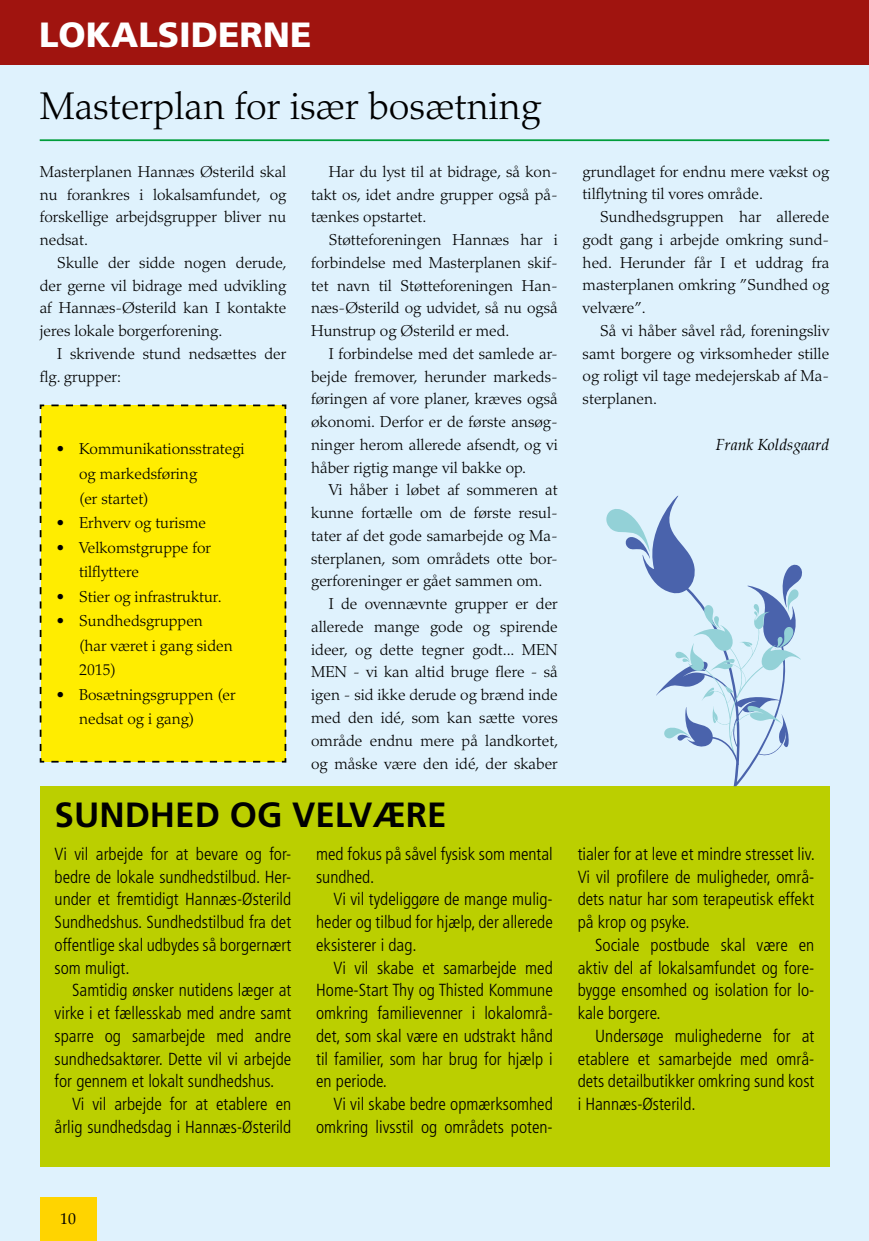
<style>
.page{position:relative;width:869px;height:1241px;background:#fff}
.page>*{position:absolute;margin:0;border:0;box-sizing:border-box;transform-origin:0 0}
.t1{font:300 38.5px "Palatino";color:#000}
.t2{font:700 35px "Frutiger";color:#000}
.t3{font:900 35px "Frutiger";color:#fff}
.t4{font:300 condensed 17.5px/22.8px "Frutiger";color:#000;text-align:justify}
.t5{font:300 15.75px/22.8px "Palatino";color:#000;text-align:justify}
.t6{font:italic 15.75px "Palatino";color:#000}
.t7{font:15.75px "Palatino Linotype";color:#000}
</style>
<div class="page">
<div style="left:0;top:64px;width:868px;height:1176px;background:#dff2fd"></div>
<hr style="left:40px;top:139px;width:788px;height:2px;background:#009d3b">
<div style="left:0;top:0;width:868px;height:64px;background:#a0140f"></div>
<div style="left:40px;top:785px;width:788px;height:381px;background:#bbcf00"></div>
<div style="left:39px;top:404px;width:248px;height:359px;background:#ffed00"></div>
<svg style="left:606px;top:509px;width:34px;height:41px"></svg>
<svg style="left:640px;top:495px;width:161px;height:291px"></svg>
<svg style="left:663px;top:563px;width:138px;height:202px"></svg>
<div style="left:40px;top:1197px;width:57px;height:43px;background:#ffd400"></div>
<h2 class="t3" style="left:39px;top:13px;width:274px">LOKALSIDERNE</h2>
<h1 class="t1" style="left:40px;top:84px;width:502px">Masterplan for især bosætning</h1>
<p class="t5" style="left:40px;top:160px;width:248px">Masterplanen Hannæs Østerild skal nu forankres i lokalsamfundet, og forskellige arbejdsgrupper bliver nu nedsat.</p>
<p class="t5" style="left:40px;top:251px;width:248px;text-indent:17px">Skulle der sidde nogen derude, der gerne vil bidrage med udvikling af Hannæs-Østerild kan I kontakte jeres lokale borgerforening.</p>
<p class="t5" style="left:40px;top:342px;width:248px;text-indent:17px">I skrivende stund nedsættes der flg. grupper:</p>
<p class="t5" style="left:79px;top:437px;width:167px;line-height:24.5px;text-align:left;text-indent:-23px">• Kommunikationsstrategi og markedsføring<br>(er startet)</p>
<p class="t5" style="left:56px;top:511px;width:151px">• Erhverv og turisme</p>
<p class="t5" style="left:79px;top:535px;width:133px;line-height:24.5px;text-indent:-23px">• Velkomstgruppe for tilflyttere</p>
<p class="t5" style="left:56px;top:585px;width:167px">• Stier og infrastruktur.</p>
<p class="t5" style="left:79px;top:608px;width:155px;line-height:24.5px;text-align:left;text-indent:-23px">• Sundhedsgruppen (har været i gang siden<br>2015)</p>
<p class="t5" style="left:79px;top:682px;width:158px;line-height:24.5px;text-indent:-23px">• Bosætningsgruppen (er nedsat og i gang)</p>
<p class="t5" style="left:311px;top:160px;width:248px;text-indent:17px">Har du lyst til at bidrage, så kon&shy;takt os, idet andre grupper også på&shy;tænkes opstartet.</p>
<p class="t5" style="left:311px;top:228px;width:248px;text-indent:17px">Støtteforeningen Hannæs har i forbindelse med Masterplanen skif&shy;tet navn til Støtteforeningen Han&shy;næs-Østerild og udvidet, så nu også Hunstrup og Østerild er med.</p>
<p class="t5" style="left:311px;top:342px;width:248px;text-indent:17px">I forbindelse med det samlede ar&shy;bejde fremover, herunder markeds&shy;føringen af vore planer, kræves også økonomi. Derfor er de første ansøg&shy;ninger herom allerede afsendt, og vi håber rigtig mange vil bakke op.</p>
<p class="t5" style="left:328px;top:479px;width:230px">Vi håber i løbet af sommeren at</p>
<p class="t5" style="left:311px;top:501px;width:248px">kunne fortælle om de første resul-</p>
<p class="t5" style="left:311px;top:524px;width:248px">tater af det gode samarbejde og Ma-</p>
<p class="t5" style="left:311px;top:547px;width:248px">sterplanen, som områdets otte bor-</p>
<p class="t5" style="left:311px;top:570px;width:233px">gerforeninger er gået sammen om.</p>
<p class="t5" style="left:328px;top:592px;width:230px">I de ovennævnte grupper er der</p>
<p class="t5" style="left:311px;top:615px;width:248px">allerede mange gode og spirende</p>
<p class="t5" style="left:311px;top:638px;width:248px">ideer, og dette tegner godt... MEN</p>
<p class="t5" style="left:311px;top:661px;width:248px">MEN - vi kan altid bruge flere - så</p>
<p class="t5" style="left:311px;top:683px;width:248px">igen - sid ikke derude og brænd inde</p>
<p class="t5" style="left:311px;top:706px;width:248px">med den idé, som kan sætte vores</p>
<p class="t5" style="left:311px;top:729px;width:248px">område endnu mere på landkortet,</p>
<p class="t5" style="left:311px;top:752px;width:248px">og måske være den idé, der skaber</p>
<h2 class="t2" style="left:55px;top:794px;width:393px">SUNDHED OG VELVÆRE</h2>
<p class="t4" style="left:55px;top:842px;width:238px">Vi vil arbejde for at bevare og for&shy;bedre de lokale sundhedstilbud. Her&shy;under et fremtidigt Hannæs-Østerild Sundhedshus. Sundhedstilbud fra det offentlige skal udbydes så borgernært som muligt.</p>
<p class="t4" style="left:72px;top:979px;width:220px">Samtidig ønsker nutidens læger at</p>
<p class="t4" style="left:55px;top:1001px;width:238px">virke i et fællesskab med andre samt</p>
<p class="t4" style="left:55px;top:1024px;width:238px">sparre og samarbejde med andre</p>
<p class="t4" style="left:55px;top:1047px;width:238px">sundhedsaktører. Dette vil vi arbejde</p>
<p class="t4" style="left:55px;top:1070px;width:221px">for gennem et lokalt sundhedshus.</p>
<p class="t4" style="left:72px;top:1092px;width:220px">Vi vil arbejde for at etablere en</p>
<p class="t4" style="left:55px;top:1115px;width:238px">årlig sundhedsdag i Hannæs-Østerild</p>
<p class="t4" style="left:316px;top:842px;width:238px">med fokus på såvel fysisk som mental sundhed.</p>
<p class="t4" style="left:316px;top:888px;width:238px;text-indent:18px">Vi vil tydeliggøre de mange mulig&shy;heder og tilbud for hjælp, der allerede eksisterer i dag.</p>
<p class="t4" style="left:316px;top:956px;width:238px;text-indent:18px">Vi vil skabe et samarbejde med Home-Start Thy og Thisted Kommune omkring familievenner i lokalområ&shy;det, som skal være en udstrakt hånd til familier, som har brug for hjælp i en periode.</p>
<p class="t4" style="left:316px;top:1092px;width:238px;text-align:right">Vi vil skabe bedre opmærksomhed omkring livsstil og områdets poten-</p>
<p class="t5" style="left:582px;top:160px;width:248px">grundlaget for endnu mere vækst og tilflytning til vores område.</p>
<p class="t5" style="left:582px;top:206px;width:248px;text-indent:17px">Sundhedsgruppen har allerede godt gang i arbejde omkring sund&shy;hed. Herunder får I et uddrag fra masterplanen omkring ”Sundhed og velvære”.</p>
<p class="t5" style="left:582px;top:319px;width:248px;text-indent:17px">Så vi håber såvel råd, foreningsliv samt borgere og virksomheder stille og roligt vil tage medejerskab af Ma&shy;sterplanen.</p>
<p class="t6" style="left:715px;top:432px;width:115px">Frank Koldsgaard</p>
<p class="t4" style="left:577px;top:842px;width:239px">tialer for at leve et mindre stresset liv.<br>Vi vil profilere de muligheder, områ&shy;dets natur har som terapeutisk effekt på krop og psyke.</p>
<p class="t4" style="left:577px;top:933px;width:238px;text-indent:18px">Sociale postbude skal være en aktiv del af lokalsamfundet og fore&shy;bygge ensomhed og isolation for lo&shy;kale borgere.</p>
<p class="t4" style="left:577px;top:1024px;width:238px;text-indent:18px">Undersøge mulighederne for at etablere et samarbejde med områ&shy;dets detailbutikker omkring sund kost i Hannæs-Østerild.</p>
<p class="t7" style="left:60px;top:1207px;width:17px">10</p>
</div>
